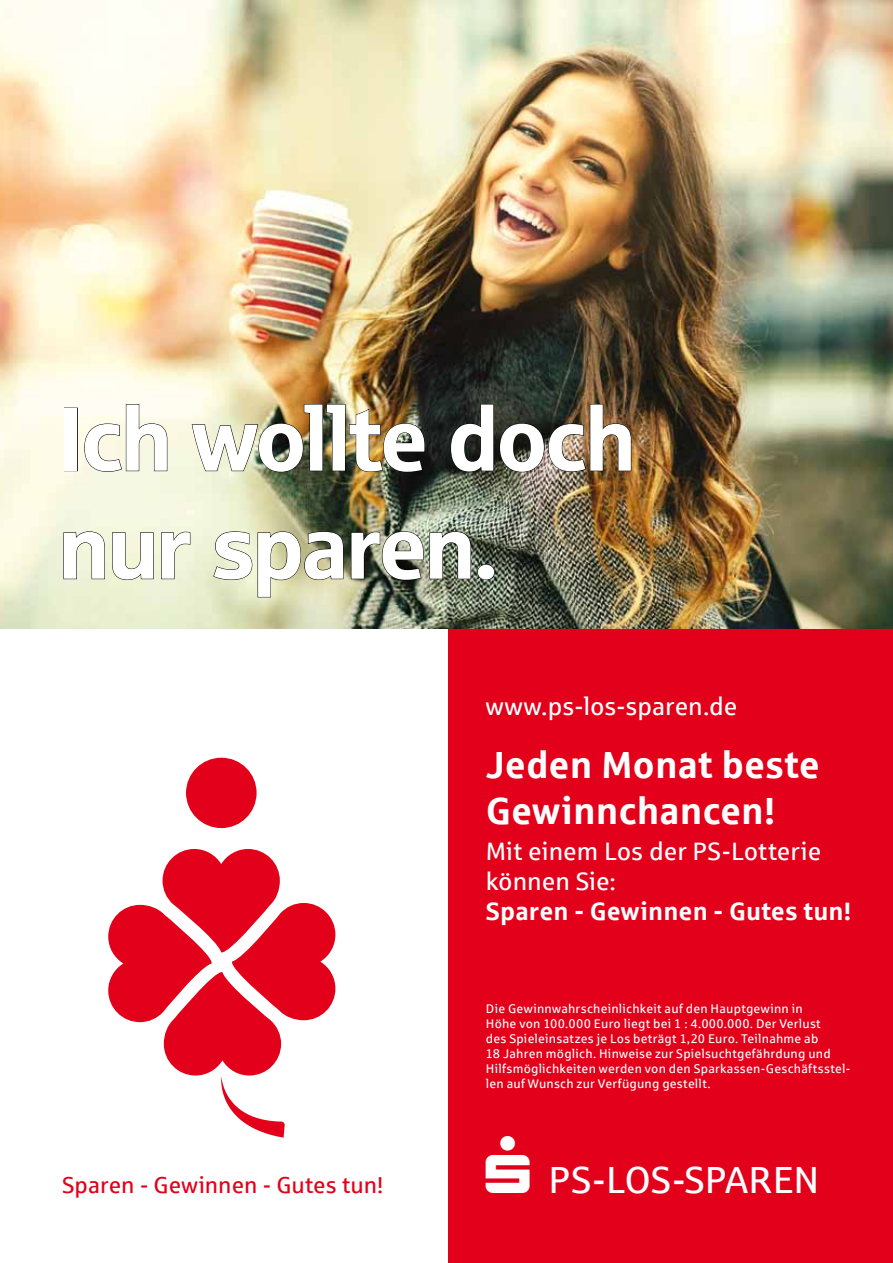
<style>
.page{position:relative;width:893px;height:1263px;background:#fff}
.page>*{position:absolute;margin:0;border:0;box-sizing:border-box;transform-origin:0 0}
.t1{font:90px/108px "Sparkasse Head";letter-spacing:-.01em;color:#fff}
.t2{font:700 37.8px/45.3px "Sparkasse Rg";color:#fff}
.t3{font:37.8px "Sparkasse Rg";letter-spacing:-.005em;color:#fff}
.t4{font:25.2px/30.3px "Sparkasse Rg";color:#fff}
.t5{font:700 25.2px "Sparkasse Rg";letter-spacing:.005em;color:#fff}
.t6{font:23.1px "Sparkasse Rg";color:#e2001a}
.t7{font:12.6px/15.1px "Sparkasse Rg";letter-spacing:.02em;color:#fff}
</style>
<div class="page">
<svg style="left:108px;top:757px;width:228px;height:381px"></svg>
<img style="left:0;top:0;width:893px;height:629px">
<div style="left:64px;top:408px;width:14px;height:63px;border:1px solid #000"></div>
<svg style="left:84px;top:404px;width:84px;height:68px"></svg>
<img style="left:191px;top:404px;width:234px;height:68px">
<img style="left:450px;top:404px;width:182px;height:68px">
<svg style="left:63px;top:531px;width:42px;height:48px;background:#d4d7c0"></svg>
<svg style="left:112px;top:532px;width:42px;height:48px;background:#d4d7bf"></svg>
<svg style="left:161px;top:531px;width:30px;height:48px"></svg>
<svg style="left:213px;top:531px;width:131px;height:67px;background:#bec09e"></svg>
<svg style="left:351px;top:531px;width:120px;height:49px;background:#616958"></svg>
<svg style="left:477px;top:564px;width:18px;height:16px"></svg>
<div style="left:448px;top:629px;width:445px;height:634px;background:#e2001a"></div>
<h1 class="t1" style="left:59px;top:382px;width:577px">Ich wollte doch nur sparen.</h1>
<h3 class="t4" style="left:486px;top:690px;width:253px">www.ps-los-sparen.de</h3>
<h2 class="t2" style="left:486px;top:741px;width:335px">Jeden Monat beste<br>Gewinnchancen!</h2>
<h3 class="t4" style="left:486px;top:835px;width:337px">Mit einem Los der PS-Lotterie können Sie:</h3>
<h3 class="t5" style="left:486px;top:895px;width:367px">Sparen - Gewinnen - Gutes tun!</h3>
<p class="t7" style="left:486px;top:1000px;width:366px">Die Gewinnwahrscheinlichkeit auf den Hauptgewinn in<br>Höhe von 100.000 Euro liegt bei 1 : 4.000.000. Der Verlust<br>des Spieleinsatzes je Los beträgt 1,20 Euro. Teilnahme ab<br>18 Jahren möglich. Hinweise zur Spielsuchtgefährdung und Hilfsmöglichkeiten werden von den Sparkassen-Geschäftsstel&shy;len auf Wunsch zur Verfügung gestellt.</p>
<h3 class="t6" style="left:62px;top:1171px;width:323px">Sparen - Gewinnen - Gutes tun!</h3>
<h2 class="t3" style="left:549px;top:1157px;width:272px">PS-LOS-SPAREN</h2>
</div>
